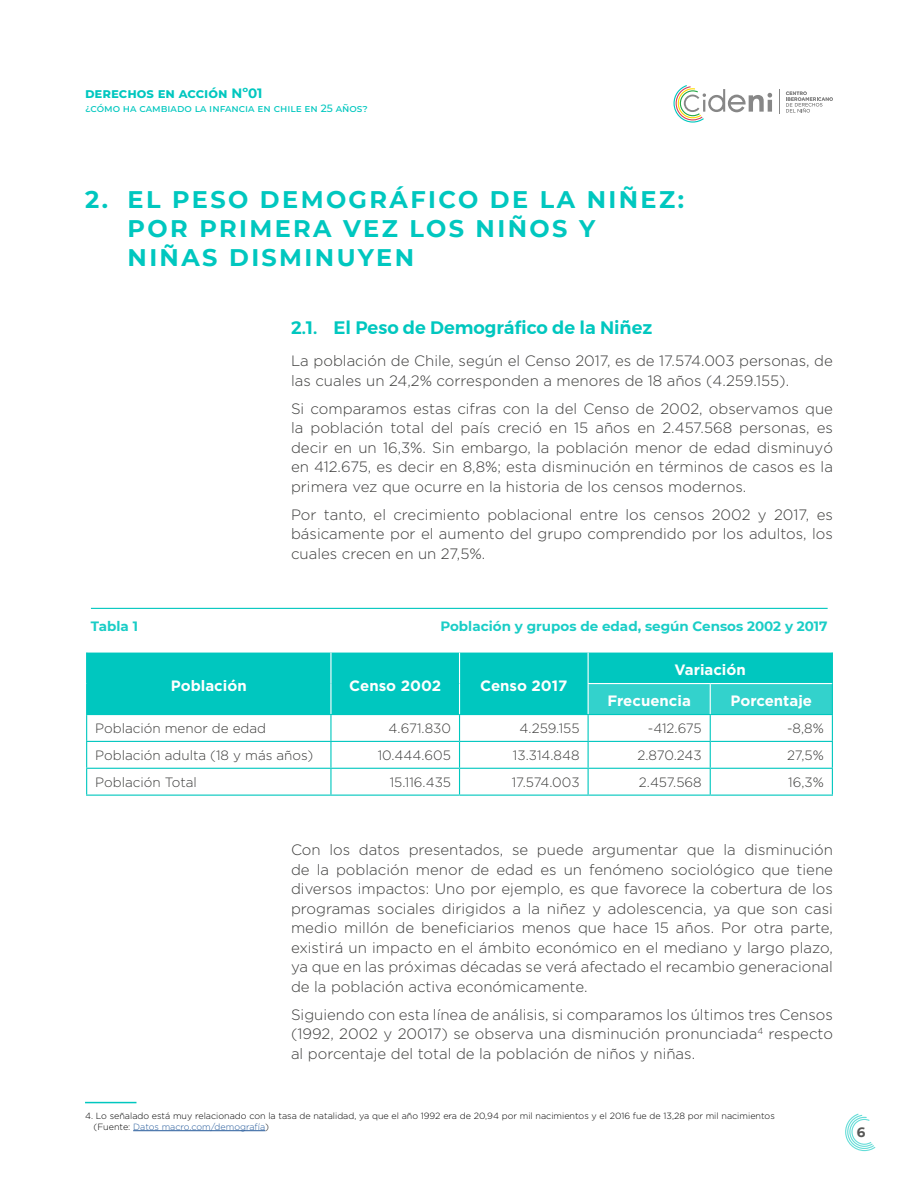
<style>
.page{position:relative;width:918px;height:1188px;background:#fff}
.page>*{position:absolute;margin:0;border:0;box-sizing:border-box;transform-origin:0 0}
.t1{font:700 24px/28.8px "Montserrat";letter-spacing:.1em;color:#00c7bf}
.t2{font:600 18px "Montserrat";color:#00c7bf}
.t3{font:300 15px/19.5px "Gotham";color:#3c3c3b;text-align:justify}
.t4{font:700 15px/31px "Gotham";color:#fff}
.t5{font:300 13.5px "Gotham";color:#3c3c3b}
.t6{font:700 13.5px "Montserrat";color:#1acdc6}
.t7{font:700 13.5px "Montserrat";color:#00c7bf}
.t8{font:700 13.5px "Montserrat";color:#575756}
.t9{font:500 10.5px "Montserrat";color:#00c7bf}
.t10{font:300 9px/10.8px "Gotham";color:#000}
.s1{color:#265b9b}
</style>
<div class="page">
<svg style="left:779px;top:89px;width:1px;height:25px"></svg>
<svg style="left:786px;top:92px;width:47px;height:21px"></svg>
<svg style="left:673px;top:85px;width:99px;height:38px"></svg>
<svg style="left:845px;top:1114px;width:30px;height:37px"></svg>
<div style="left:87px;top:653px;width:745px;height:61px;background:#00c7bf"></div>
<hr style="left:832px;top:653px;width:1px;height:31px;background:#00c7bf">
<hr style="left:330px;top:653px;width:2px;height:31px;background:#fff">
<hr style="left:459px;top:653px;width:1px;height:31px;background:#fff">
<hr style="left:588px;top:653px;width:1px;height:30px;background:#fff">
<hr style="left:330px;top:684px;width:2px;height:30px;background:#fff">
<hr style="left:459px;top:684px;width:1px;height:30px;background:#fff">
<hr style="left:86px;top:741px;width:245px;height:1px;background:#00c7bf">
<hr style="left:331px;top:741px;width:129px;height:1px;background:#00c7bf">
<hr style="left:460px;top:741px;width:128px;height:1px;background:#00c7bf">
<hr style="left:86px;top:714px;width:245px;height:1px;background:#00c7bf">
<hr style="left:331px;top:714px;width:129px;height:1px;background:#00c7bf">
<hr style="left:330px;top:715px;width:2px;height:26px;background:#00c7bf">
<hr style="left:460px;top:714px;width:128px;height:1px;background:#00c7bf">
<hr style="left:86px;top:653px;width:1px;height:31px;background:#00c7bf">
<hr style="left:86px;top:684px;width:1px;height:30px;background:#00c7bf">
<hr style="left:330px;top:742px;width:2px;height:26px;background:#00c7bf">
<svg style="left:86px;top:715px;width:1px;height:80px"></svg>
<hr style="left:86px;top:768px;width:245px;height:1px;background:#00c7bf">
<hr style="left:331px;top:768px;width:129px;height:1px;background:#00c7bf">
<hr style="left:460px;top:768px;width:128px;height:1px;background:#00c7bf">
<hr style="left:330px;top:769px;width:2px;height:26px;background:#00c7bf">
<svg style="left:459px;top:715px;width:1px;height:80px"></svg>
<svg style="left:588px;top:684px;width:245px;height:111px"></svg>
<hr style="left:86px;top:795px;width:245px;height:1px;background:#00c7bf">
<hr style="left:331px;top:795px;width:129px;height:1px;background:#00c7bf">
<hr style="left:460px;top:795px;width:128px;height:1px;background:#00c7bf">
<hr style="left:588px;top:795px;width:122px;height:1px;background:#00c7bf">
<hr style="left:710px;top:795px;width:123px;height:1px;background:#00c7bf">
<hr style="left:588px;top:683px;width:122px;height:1px;background:#fff">
<hr style="left:710px;top:683px;width:122px;height:1px;background:#fff">
<hr style="left:91px;top:608px;width:737px;height:1px;background:#00c7bf">
<hr style="left:85px;top:1102px;width:51px;height:1px;background:#00c7bf">
<hr style="left:133px;top:1130px;width:132px;height:1px;background:#265b9b">
<p class="t7" style="left:85px;top:84px;width:179px">derechos en acción Nº01</p>
<p class="t9" style="left:85px;top:101px;width:284px">¿cómo ha cambiado la infancia en chile en 25 años?</p>
<h1 class="t1" style="left:128px;top:184px;width:558px;text-indent:-43px">2. EL PESO DEMOGRÁFICO DE LA NIÑEZ:<br>POR PRIMERA VEZ LOS NIÑOS Y<br>NIÑAS DISMINUYEN</h1>
<p class="t2" style="left:291px;top:314px;width:363px">2.1. El Peso de Demográfico de la Niñez</p>
<p class="t3" style="left:291px;top:351px;width:543px">La población de Chile, según el Censo 2017, es de 17.574.003 personas, de las cuales un 24,2% corresponden a menores de 18 años (4.259.155).</p>
<p class="t3" style="left:291px;top:399px;width:543px">Si comparamos estas cifras con la del Censo de 2002, observamos que la población total del país creció en 15 años en 2.457.568 personas, es decir en un 16,3%. Sin embargo, la población menor de edad disminuyó en 412.675, es decir en 8,8%; esta disminución en términos de casos es la primera vez que ocurre en la historia de los censos modernos.</p>
<p class="t3" style="left:291px;top:505px;width:543px">Por tanto, el crecimiento poblacional entre los censos 2002 y 2017, es básicamente por el aumento del grupo comprendido por los adultos, los cuales crecen en un 27,5%.</p>
<p class="t6" style="left:91px;top:616px;width:49px">Tabla 1</p>
<p class="t6" style="left:440px;top:616px;width:389px">Población y grupos de edad, según Censos 2002 y 2017</p>
<p class="t4" style="left:171px;top:669px;width:77px">Población</p>
<p class="t4" style="left:349px;top:669px;width:93px">Censo 2002</p>
<p class="t4" style="left:480px;top:669px;width:89px">Censo 2017</p>
<p class="t4" style="left:607px;top:654px;width:140px;text-indent:67px">Variación<br>Frecuencia</p>
<p class="t4" style="left:730px;top:685px;width:83px">Porcentaje</p>
<p class="t5" style="left:95px;top:721px;width:173px">Población menor de edad</p>
<p class="t5" style="left:389px;top:721px;width:64px">4.671.830</p>
<p class="t5" style="left:520px;top:721px;width:61px">4.259.155</p>
<p class="t5" style="left:648px;top:721px;width:55px">-412.675</p>
<p class="t5" style="left:787px;top:721px;width:38px">-8,8%</p>
<p class="t5" style="left:95px;top:748px;width:220px">Población adulta (18 y más años)</p>
<p class="t5" style="left:378px;top:748px;width:75px">10.444.605</p>
<p class="t5" style="left:513px;top:748px;width:68px">13.314.848</p>
<p class="t5" style="left:637px;top:748px;width:66px">2.870.243</p>
<p class="t5" style="left:787px;top:748px;width:38px">27,5%</p>
<p class="t5" style="left:95px;top:775px;width:103px">Población Total</p>
<p class="t5" style="left:390px;top:775px;width:63px">15.116.435</p>
<p class="t5" style="left:512px;top:775px;width:69px">17.574.003</p>
<p class="t5" style="left:639px;top:775px;width:64px">2.457.568</p>
<p class="t5" style="left:788px;top:775px;width:37px">16,3%</p>
<p class="t3" style="left:291px;top:840px;width:543px">Con los datos presentados, se puede argumentar que la disminución de la población menor de edad es un fenómeno sociológico que tiene diversos impactos: Uno por ejemplo, es que favorece la cobertura de los programas sociales dirigidos a la niñez y adolescencia, ya que son casi medio millón de beneficiarios menos que hace 15 años. Por otra parte, existirá un impacto en el ámbito económico en el mediano y largo plazo, ya que en las próximas décadas se verá afectado el recambio generacional de la población activa económicamente.</p>
<p class="t3" style="left:291px;top:1005px;width:543px">Siguiendo con esta línea de análisis, si comparamos los últimos tres Censos (1992, 2002 y 20017) se observa una disminución pronunciada<sup>4</sup> respecto al porcentaje del total de la población de niños y niñas.</p>
<p class="t10" style="left:94px;top:1110px;width:683px;text-indent:-9px">4. Lo señalado está muy relacionado con la tasa de natalidad, ya que el año 1992 era de 20,94 por mil nacimientos y el 2016 fue de 13,28 por mil nacimientos (Fuente: <span class="s1">Datos macro.com/demografía</span>)</p>
<p class="t8" style="left:857px;top:1123px;width:10px">6</p>
</div>
